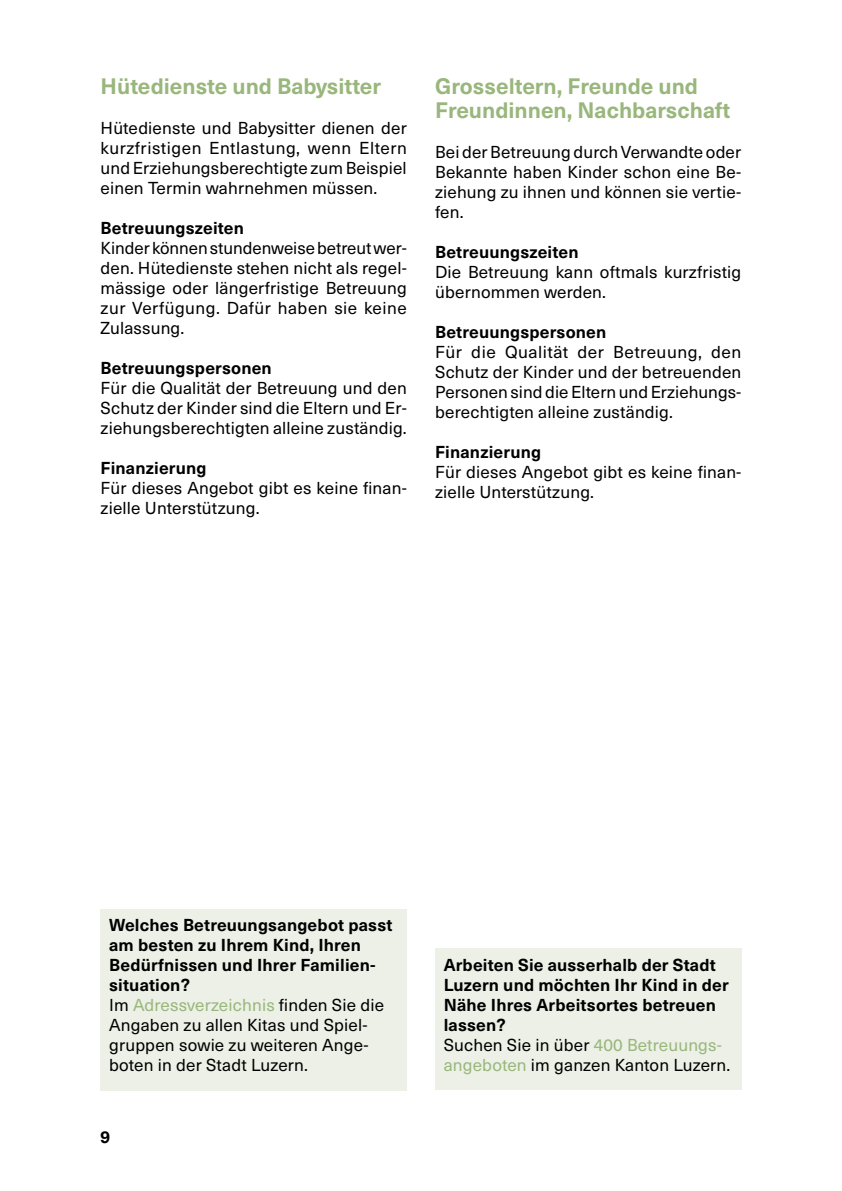
<style>
.page{position:relative;width:842px;height:1191px;background:#fff}
.page>*{position:absolute;margin:0;border:0;box-sizing:border-box;transform-origin:0 0}
.t1{font:700 22px/24px "Neue Haas Unica Pro";color:#99b77c}
.t2{font:17px/20px "Neue Haas Unica Pro";letter-spacing:.01em;color:#000;text-align:justify}
.t3{font:700 17px/20px "Neue Haas Unica Pro";letter-spacing:.01em;color:#000}
.s1{font-weight:400}
.s2{font-weight:400;color:#99b77c}
</style>
<div class="page">
<div style="left:101px;top:909px;width:306px;height:181px;background:#ecf0e6"></div>
<div style="left:435px;top:948px;width:306px;height:142px;background:#ecf0e6"></div>
<p class="t1" style="left:101px;top:75px;width:282px">Hütedienste und Babysitter</p>
<p class="t2" style="left:101px;top:119px;width:308px">Hütedienste und Babysitter dienen der kurzfristigen Entlastung, wenn Eltern und Erziehungsberechtigte zum Beispiel einen Termin wahrnehmen müssen.</p>
<p class="t3" style="left:101px;top:218px;width:145px">Betreuungszeiten</p>
<p class="t2" style="left:101px;top:239px;width:308px">Kinder können stundenweise betreut wer&shy;den. Hütedienste stehen nicht als regel&shy;mässige oder längerfristige Betreuung zur Verfügung. Dafür haben sie keine Zulassung.</p>
<p class="t3" style="left:101px;top:358px;width:173px">Betreuungspersonen</p>
<p class="t2" style="left:101px;top:378px;width:308px">Für die Qualität der Betreuung und den Schutz der Kinder sind die Eltern und Er&shy;ziehungsberechtigten alleine zuständig.</p>
<p class="t3" style="left:101px;top:458px;width:107px">Finanzierung</p>
<p class="t2" style="left:101px;top:478px;width:308px">Für dieses Angebot gibt es keine finan&shy;zielle Unterstützung.</p>
<p class="t1" style="left:435px;top:75px;width:297px">Grosseltern, Freunde und<br>Freundinnen, Nachbarschaft</p>
<p class="t2" style="left:435px;top:143px;width:308px">Bei der Betreuung durch Verwandte oder Bekannte haben Kinder schon eine Be&shy;ziehung zu ihnen und können sie vertie&shy;fen.</p>
<p class="t3" style="left:435px;top:242px;width:145px">Betreuungszeiten</p>
<p class="t2" style="left:435px;top:262px;width:308px">Die Betreuung kann oftmals kurzfristig übernommen werden.</p>
<p class="t3" style="left:435px;top:322px;width:173px">Betreuungspersonen</p>
<p class="t2" style="left:435px;top:343px;width:308px">Für die Qualität der Betreuung, den Schutz der Kinder und der betreuenden Personen sind die Eltern und Erziehungs&shy;berechtigten alleine zuständig.</p>
<p class="t3" style="left:435px;top:442px;width:107px">Finanzierung</p>
<p class="t2" style="left:435px;top:462px;width:308px">Für dieses Angebot gibt es keine finan&shy;zielle Unterstützung.</p>
<p class="t3" style="left:109px;top:914px;width:285px">Welches Betreuungsangebot passt am besten zu Ihrem Kind, Ihren<br>Bedürfnissen und Ihrer Familien&shy;situation?<br><span class="s1">Im</span> <span class="s2">Adressverzeichnis</span> <span class="s1">finden Sie die<br>Angaben zu allen Kitas und Spiel&shy;gruppen sowie zu weiteren Ange&shy;boten in der Stadt Luzern.</span></p>
<p class="t3" style="left:101px;top:1126px;width:12px">9</p>
<p class="t3" style="left:444px;top:954px;width:288px">Arbeiten Sie ausserhalb der Stadt<br>Luzern und möchten Ihr Kind in der<br>Nähe Ihres Arbeitsortes betreuen lassen?<br><span class="s1">Suchen Sie in über</span> <span class="s2">400 Betreuungs&shy;angeboten</span> <span class="s1">im ganzen Kanton Luzern.</span></p>
</div>
